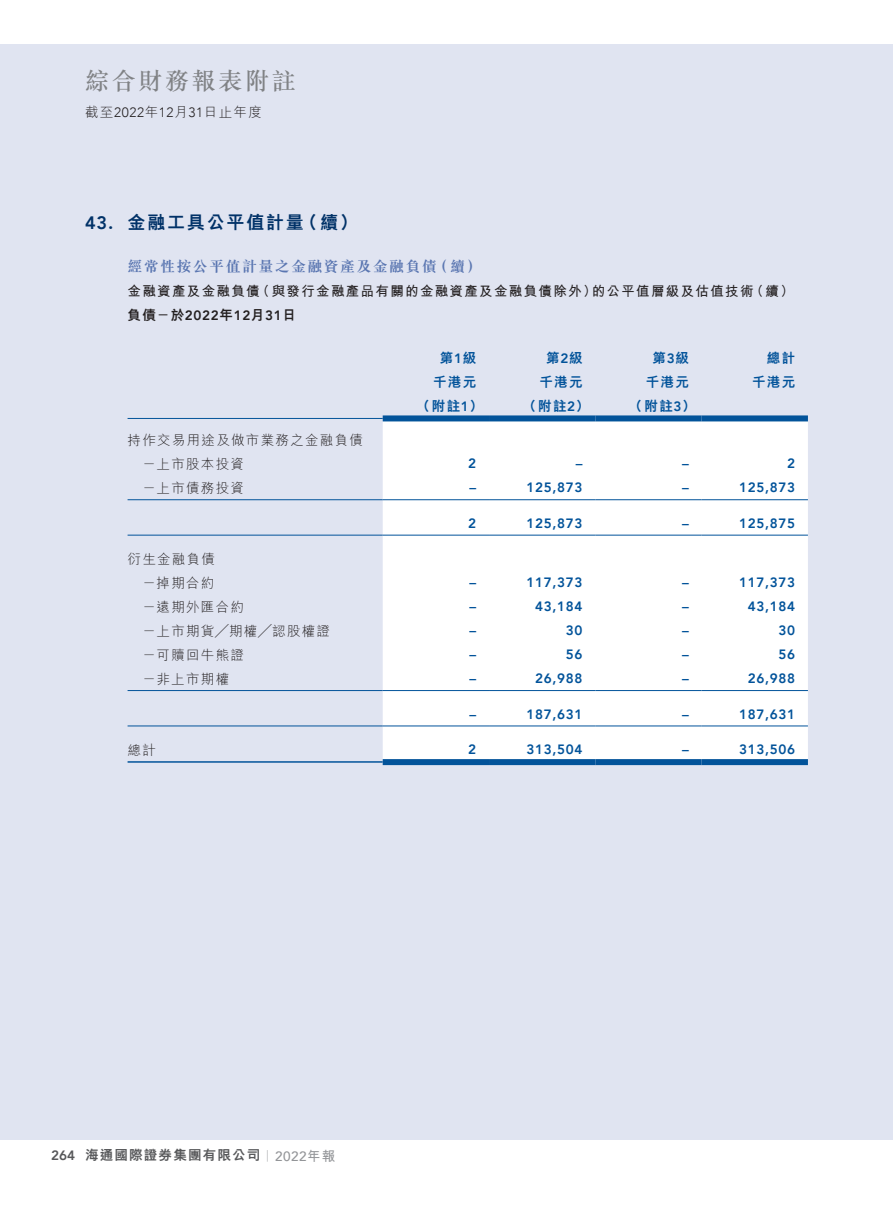
<style>
.page{position:relative;width:893px;height:1212px;background:#fff}
.page>*{position:absolute;margin:0;border:0;box-sizing:border-box;transform-origin:0 0}
.t1{font:500 24px "M Sung HK";letter-spacing:.11em;color:#808285}
.t2{font:800 18px "M Hei HK";letter-spacing:.1em;color:#013268}
.t3{font:700 15px "M Sung HK";letter-spacing:.09em;color:#5a76b1}
.t4{font:800 13.5px "Avenir";letter-spacing:.05em;color:#02539a}
.t5{font:300 13.5px/24px "M Hei HK";letter-spacing:.095em;color:#231f20}
.t6{font:700 13.5px "M Hei HK";letter-spacing:.1em;color:#231f20}
.t7{font:800 13.5px "M Hei HK";letter-spacing:.1em;color:#02539a}
.t8{font:800 13.5px "M Hei HK";letter-spacing:.09em;color:#57585a}
.t9{font:800 13.5px "Avenir";letter-spacing:.05em;color:#231f20}
.s1{font-family:"Avenir"}
.s2{font-family:"M Hei HK"}
.s3{font-family:"Adobe Ming Std";font-weight:300;color:#939598}
.s4{font-family:"Avenir";font-weight:500;color:#939598}
.s5{font-weight:700;color:#939598}
</style>
<div class="page">
<div style="left:0;top:45px;width:893px;height:1095px;background:#e0e4f1"></div>
<div style="left:383px;top:421px;width:425px;height:338px;background:#fff"></div>
<hr style="left:128px;top:418px;width:255px;height:1px;background:#02539a">
<div style="left:383px;top:415px;width:106px;height:6px;background:#02539a"></div>
<div style="left:489px;top:415px;width:106px;height:6px;background:#02539a"></div>
<div style="left:595px;top:415px;width:107px;height:6px;background:#02539a"></div>
<div style="left:702px;top:415px;width:106px;height:6px;background:#02539a"></div>
<hr style="left:128px;top:499px;width:255px;height:1px;background:#02539a">
<hr style="left:383px;top:499px;width:106px;height:1px;background:#02539a">
<hr style="left:489px;top:499px;width:106px;height:1px;background:#02539a">
<hr style="left:595px;top:499px;width:107px;height:1px;background:#02539a">
<hr style="left:702px;top:499px;width:106px;height:1px;background:#02539a">
<hr style="left:128px;top:535px;width:255px;height:1px;background:#02539a">
<hr style="left:383px;top:535px;width:106px;height:1px;background:#02539a">
<hr style="left:489px;top:535px;width:106px;height:1px;background:#02539a">
<hr style="left:595px;top:535px;width:107px;height:1px;background:#02539a">
<hr style="left:702px;top:535px;width:106px;height:1px;background:#02539a">
<hr style="left:128px;top:690px;width:255px;height:1px;background:#02539a">
<hr style="left:383px;top:690px;width:106px;height:1px;background:#02539a">
<hr style="left:489px;top:690px;width:106px;height:1px;background:#02539a">
<hr style="left:595px;top:690px;width:107px;height:1px;background:#02539a">
<hr style="left:702px;top:690px;width:106px;height:1px;background:#02539a">
<hr style="left:128px;top:725px;width:255px;height:1px;background:#02539a">
<hr style="left:383px;top:725px;width:106px;height:1px;background:#02539a">
<hr style="left:489px;top:725px;width:106px;height:1px;background:#02539a">
<hr style="left:595px;top:725px;width:107px;height:1px;background:#02539a">
<hr style="left:702px;top:725px;width:106px;height:1px;background:#02539a">
<hr style="left:128px;top:761px;width:255px;height:2px;background:#02539a">
<div style="left:383px;top:759px;width:106px;height:6px;background:#02539a"></div>
<div style="left:489px;top:759px;width:106px;height:6px;background:#02539a"></div>
<div style="left:595px;top:759px;width:107px;height:6px;background:#02539a"></div>
<div style="left:702px;top:759px;width:106px;height:6px;background:#02539a"></div>
<h1 class="t1" style="left:85px;top:64px;width:212px">綜合財務報表附註</h1>
<p class="t5" style="left:85px;top:100px;width:178px">截至<span class="s1">2022</span>年<span class="s1">12</span>月<span class="s1">31</span>日止年度</p>
<h2 class="t2" style="left:85px;top:213px;width:274px"><span class="s1">43.</span> 金融工具公平值計量（續）</h2>
<p class="t3" style="left:128px;top:259px;width:355px">經常性按公平值計量之金融資產及金融負債（續）</p>
<p class="t6" style="left:128px;top:281px;width:668px">金融資產及金融負債（與發行金融產品有關的金融資產及金融負債除外）的公平值層級及估值技術（續）</p>
<p class="t9" style="left:128px;top:305px;width:170px"><span class="s2">負債－於</span>2022<span class="s2">年</span>12<span class="s2">月</span>31<span class="s2">日</span></p>
<p class="t7" style="left:440px;top:351px;width:38px">第<span class="s1">1</span>級</p>
<p class="t7" style="left:546px;top:351px;width:38px">第<span class="s1">2</span>級</p>
<p class="t7" style="left:653px;top:351px;width:38px">第<span class="s1">3</span>級</p>
<p class="t7" style="left:767px;top:351px;width:30px">總計</p>
<p class="t7" style="left:433px;top:375px;width:45px">千港元</p>
<p class="t7" style="left:539px;top:375px;width:45px">千港元</p>
<p class="t7" style="left:646px;top:375px;width:45px">千港元</p>
<p class="t7" style="left:752px;top:375px;width:45px">千港元</p>
<p class="t7" style="left:416px;top:399px;width:68px">（附註<span class="s1">1</span>）</p>
<p class="t7" style="left:523px;top:399px;width:68px">（附註<span class="s1">2</span>）</p>
<p class="t7" style="left:629px;top:399px;width:68px">（附註<span class="s1">3</span>）</p>
<p class="t5" style="left:142px;top:428px;width:222px;text-indent:-15px">持作交易用途及做市業務之金融負債－上市股本投資</p>
<p class="t4" style="left:468px;top:453px;width:9px">2</p>
<p class="t4" style="left:576px;top:453px;width:8px">–</p>
<p class="t4" style="left:682px;top:453px;width:8px">–</p>
<p class="t4" style="left:787px;top:453px;width:9px">2</p>
<p class="t5" style="left:142px;top:476px;width:103px">－上市債務投資</p>
<p class="t4" style="left:469px;top:477px;width:8px">–</p>
<p class="t4" style="left:527px;top:477px;width:57px">125,873</p>
<p class="t4" style="left:682px;top:477px;width:8px">–</p>
<p class="t4" style="left:739px;top:477px;width:57px">125,873</p>
<p class="t4" style="left:468px;top:512px;width:9px">2</p>
<p class="t4" style="left:527px;top:512px;width:57px">125,873</p>
<p class="t4" style="left:682px;top:512px;width:8px">–</p>
<p class="t4" style="left:739px;top:512px;width:57px">125,875</p>
<p class="t5" style="left:128px;top:547px;width:89px;text-align:right">衍生金融負債－掉期合約</p>
<p class="t4" style="left:469px;top:572px;width:8px">–</p>
<p class="t4" style="left:527px;top:572px;width:57px">117,373</p>
<p class="t4" style="left:682px;top:572px;width:8px">–</p>
<p class="t4" style="left:739px;top:572px;width:57px">117,373</p>
<p class="t5" style="left:142px;top:595px;width:103px">－遠期外匯合約</p>
<p class="t4" style="left:469px;top:596px;width:8px">–</p>
<p class="t4" style="left:535px;top:596px;width:49px">43,184</p>
<p class="t4" style="left:682px;top:596px;width:8px">–</p>
<p class="t4" style="left:748px;top:596px;width:49px">43,184</p>
<p class="t5" style="left:142px;top:619px;width:189px">－上市期貨╱期權╱認股權證</p>
<p class="t4" style="left:469px;top:620px;width:8px">–</p>
<p class="t4" style="left:566px;top:620px;width:18px">30</p>
<p class="t4" style="left:682px;top:620px;width:8px">–</p>
<p class="t4" style="left:778px;top:620px;width:18px">30</p>
<p class="t5" style="left:142px;top:643px;width:103px">－可贖回牛熊證</p>
<p class="t4" style="left:469px;top:644px;width:8px">–</p>
<p class="t4" style="left:566px;top:644px;width:18px">56</p>
<p class="t4" style="left:682px;top:644px;width:8px">–</p>
<p class="t4" style="left:778px;top:644px;width:18px">56</p>
<p class="t5" style="left:142px;top:667px;width:88px">－非上市期權</p>
<p class="t4" style="left:469px;top:668px;width:8px">–</p>
<p class="t4" style="left:535px;top:668px;width:49px">26,988</p>
<p class="t4" style="left:682px;top:668px;width:8px">–</p>
<p class="t4" style="left:748px;top:668px;width:49px">26,988</p>
<p class="t4" style="left:469px;top:703px;width:8px">–</p>
<p class="t4" style="left:527px;top:703px;width:57px">187,631</p>
<p class="t4" style="left:682px;top:703px;width:8px">–</p>
<p class="t4" style="left:739px;top:703px;width:57px">187,631</p>
<p class="t5" style="left:128px;top:738px;width:30px">總計</p>
<p class="t4" style="left:468px;top:739px;width:9px">2</p>
<p class="t4" style="left:527px;top:739px;width:57px">313,504</p>
<p class="t4" style="left:682px;top:739px;width:8px">–</p>
<p class="t4" style="left:739px;top:739px;width:57px">313,506</p>
<p class="t8" style="left:51px;top:1148px;width:286px"><span class="s1">264</span> 海通國際證券集團有限公司<span class="s3">｜</span><span class="s4">2022</span><span class="s5">年報</span></p>
</div>
